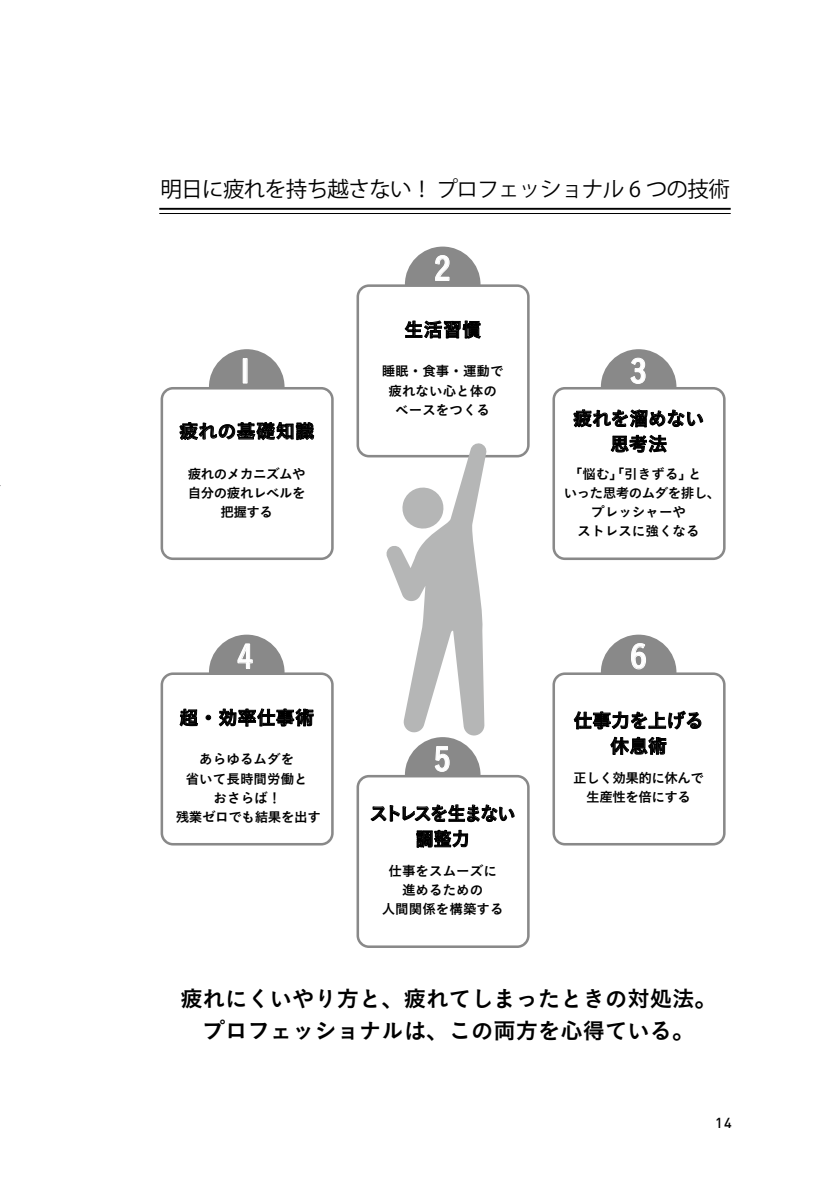
<style>
.page{position:relative;width:830px;height:1200px;background:#fff}
.page>*{position:absolute;margin:0;border:0;box-sizing:border-box;transform-origin:0 0}
.t1{font:31.95px "Koburina Go Std W6";color:#fff}
.t2{font:22.28px/31.9px "Koburina Go Std W6";color:#000;text-align:center}
.t3{font:21.6px "Koz Go Pr 6 N";letter-spacing:-.03em;color:#000}
.t4{font:19.12px/25.4px "Koburina Go Std W6";letter-spacing:-.015em;color:#000;text-align:center}
.t5{font:19.12px/25.4px "Koburina Go Std W6";letter-spacing:-.095em;color:#000;text-align:center;scale:.95 1}
.t6{font:19.12px "Koburina Go Std W6";letter-spacing:.005em;color:#000}
.t7{font:500 14.4px "DIN";color:#000}
.t8{font:13.5px/19.1px "Koburina Go Std W6";color:#000;text-align:center}
.t9{font:13.5px/19.1px "Koburina Go Std W6";letter-spacing:-.04em;color:#000;text-align:center}
</style>
<div class="page">
<hr style="left:159px;top:213px;width:571px;height:1px;background:#000">
<hr style="left:159px;top:208px;width:571px;height:2px;background:#000">
<div style="left:404px;top:737px;width:76px;height:75px;background:#898989;border-radius:50%"></div>
<div style="left:209px;top:634px;width:75px;height:76px;background:#898989;border-radius:50%"></div>
<svg style="left:600px;top:634px;width:76px;height:76px"></svg>
<div style="left:209px;top:349px;width:75px;height:75px;background:#898989;border-radius:50%"></div>
<div style="left:243px;top:358px;width:4px;height:25px;border:1px solid #fff"></div>
<div style="left:600px;top:349px;width:76px;height:75px;background:#898989;border-radius:50%"></div>
<div style="left:404px;top:246px;width:76px;height:76px;background:#898989;border-radius:50%"></div>
<svg style="left:552px;top:642px;width:173px;height:203px"></svg>
<svg style="left:356px;top:745px;width:173px;height:202px"></svg>
<svg style="left:160px;top:387px;width:173px;height:173px"></svg>
<svg style="left:160px;top:643px;width:173px;height:202px"></svg>
<svg style="left:552px;top:357px;width:173px;height:203px"></svg>
<svg style="left:356px;top:255px;width:173px;height:480px"></svg>
<h3 class="t3" style="left:160px;top:177px;width:570px">明日に疲れを持ち越さない！プロフェッショナル 6 つの技術</h3>
<h1 class="t1" style="left:237px;top:346px;width:17px">1</h1>
<h3 class="t6" style="left:179px;top:416px;width:137px">疲れの基礎知識</h3>
<p class="t9" style="left:188px;top:464px;width:119px">疲れのメカニズムや自分の疲れレべルを把握する</p>
<h1 class="t1" style="left:237px;top:631px;width:17px">4</h1>
<h3 class="t4" style="left:179px;top:705px;width:136px">超・効率仕事術</h3>
<p class="t8" style="left:176px;top:750px;width:147px">あらゆるムダを<br>省いて長時間労働と<br>おさらば!<br>残業ゼロでも結果を出す</p>
<h1 class="t1" style="left:434px;top:244px;width:17px">2</h1>
<h3 class="t4" style="left:404px;top:317px;width:78px">生活習慣</h3>
<p class="t8" style="left:381px;top:362px;width:123px">睡眠・食事・運動で疲れない心と体のベースをつくる</p>
<h1 class="t1" style="left:434px;top:734px;width:17px">5</h1>
<h3 class="t5" style="left:369px;top:801px;width:155px">ストレスを生まない調整力</h3>
<p class="t8" style="left:381px;top:861px;width:123px">仕事をスムーズに進めるための<br>人間関係を構築する</p>
<h1 class="t1" style="left:630px;top:346px;width:17px">3</h1>
<h3 class="t4" style="left:572px;top:406px;width:133px">疲れを溜めない思考法</h3>
<p class="t8" style="left:687px;top:464px;width:15px">と</p>
<p class="t8" style="left:568px;top:464px;width:125px">「悩む」「引きずる」</p>
<p class="t9" style="left:563px;top:484px;width:158px">いった思考のムダを排し、</p>
<p class="t8" style="left:591px;top:503px;width:96px">プレッシャーや</p>
<p class="t8" style="left:577px;top:522px;width:123px">ストレスに強くなる</p>
<h1 class="t1" style="left:630px;top:631px;width:17px">6</h1>
<h3 class="t4" style="left:573px;top:708px;width:132px">仕事力を上げる休息術</h3>
<p class="t9" style="left:573px;top:768px;width:132px">正しく効果的に休んで生産性を倍にする</p>
<h2 class="t2" style="left:180px;top:982px;width:537px">疲れにくいやり方と、疲れてしまったときの対処法。プロフェッショナルは、この両方を心得ている。</h2>
<p class="t7" style="left:714px;top:1112px;width:18px">14</p>
</div>
